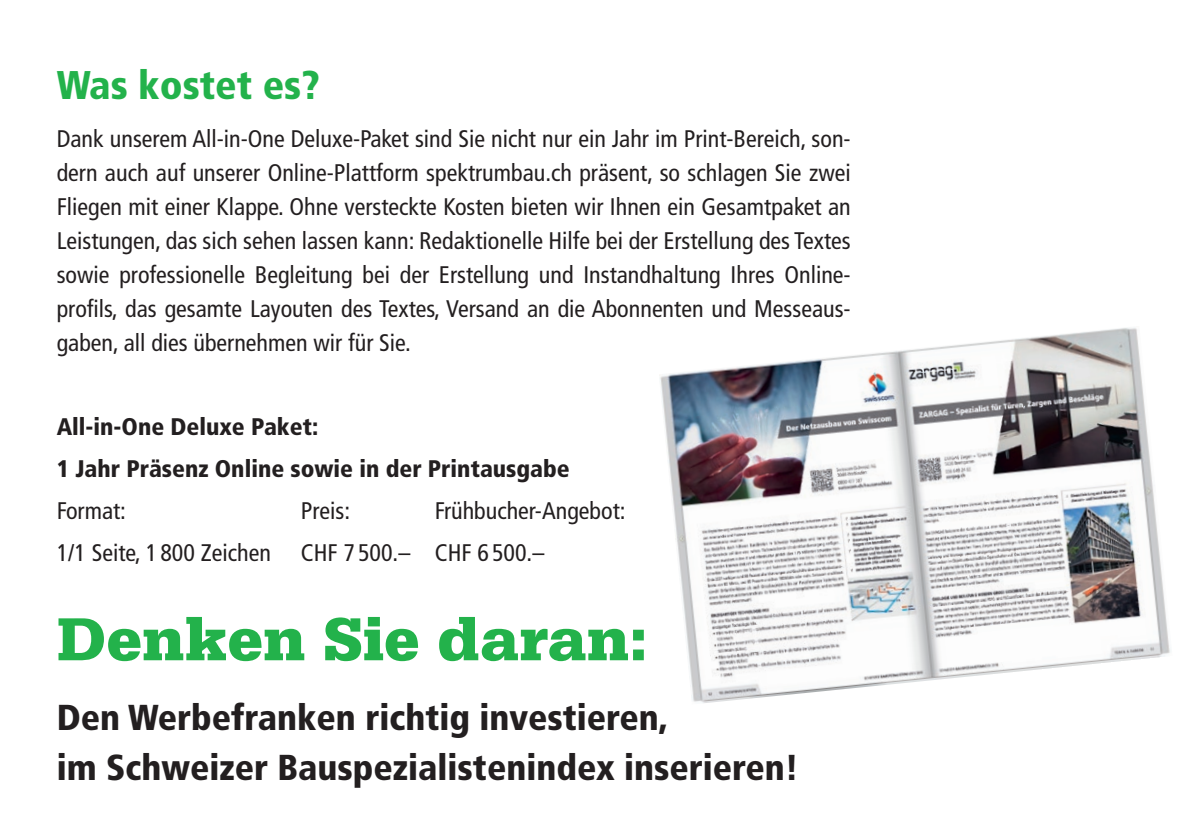
<style>
.page{position:relative;width:1191px;height:840px;background:#fff}
.page>*{position:absolute;margin:0;border:0;box-sizing:border-box;transform-origin:0 0}
.t1{font:900 64px "Serifa";color:#23b24b}
.t2{font:900 condensed 40px "Frutiger";color:#23b24b}
.t3{font:900 condensed 36px/50px "Frutiger";color:#231f20}
.t4{font:condensed 24px/34px "Frutiger LT Std";color:#231f20;text-align:justify}
.t5{font:900 condensed 24px/42px "Frutiger";color:#231f20}
</style>
<div class="page">
<img style="left:659px;top:328px;width:512px;height:375px">
<h2 class="t2" style="left:57px;top:61px;width:265px">Was kostet es?</h2>
<p class="t4" style="left:57px;top:121px;width:795px">Dank unserem All-in-One Deluxe-Paket sind Sie nicht nur ein Jahr im Print-Bereich, son&shy;dern auch auf unserer Online-Plattform spektrumbau.ch präsent, so schlagen Sie zwei Fliegen mit einer Klappe. Ohne versteckte Kosten bieten wir Ihnen ein Gesamtpaket an Leistungen, das sich sehen lassen kann: Redaktionelle Hilfe bei der Erstellung des Textes sowie professionelle Begleitung bei der Erstellung und Instandhaltung Ihres Online&shy;profils, das gesamte Layouten des Textes, Versand an die Abonnenten und Messeaus&shy;gaben, all dies übernehmen wir für Sie.</p>
<p class="t5" style="left:57px;top:405px;width:514px">All-in-One Deluxe Paket:<br>1 Jahr Präsenz Online sowie in der Printausgabe</p>
<p class="t4" style="left:57px;top:493px;width:71px">Format:</p>
<p class="t4" style="left:301px;top:493px;width:51px">Preis:</p>
<p class="t4" style="left:57px;top:489px;width:570px;line-height:42px;text-indent:378px">Frühbucher-Angebot:<br>1/1 Seite, 1 800 Zeichen CHF 7 500.– CHF 6 500.–</p>
<h1 class="t1" style="left:57px;top:601px;width:592px">Denken Sie daran:</h1>
<h3 class="t3" style="left:57px;top:692px;width:743px">Den Werbefranken richtig investieren,<br>im Schweizer Bauspezialistenindex inserieren!</h3>
</div>
